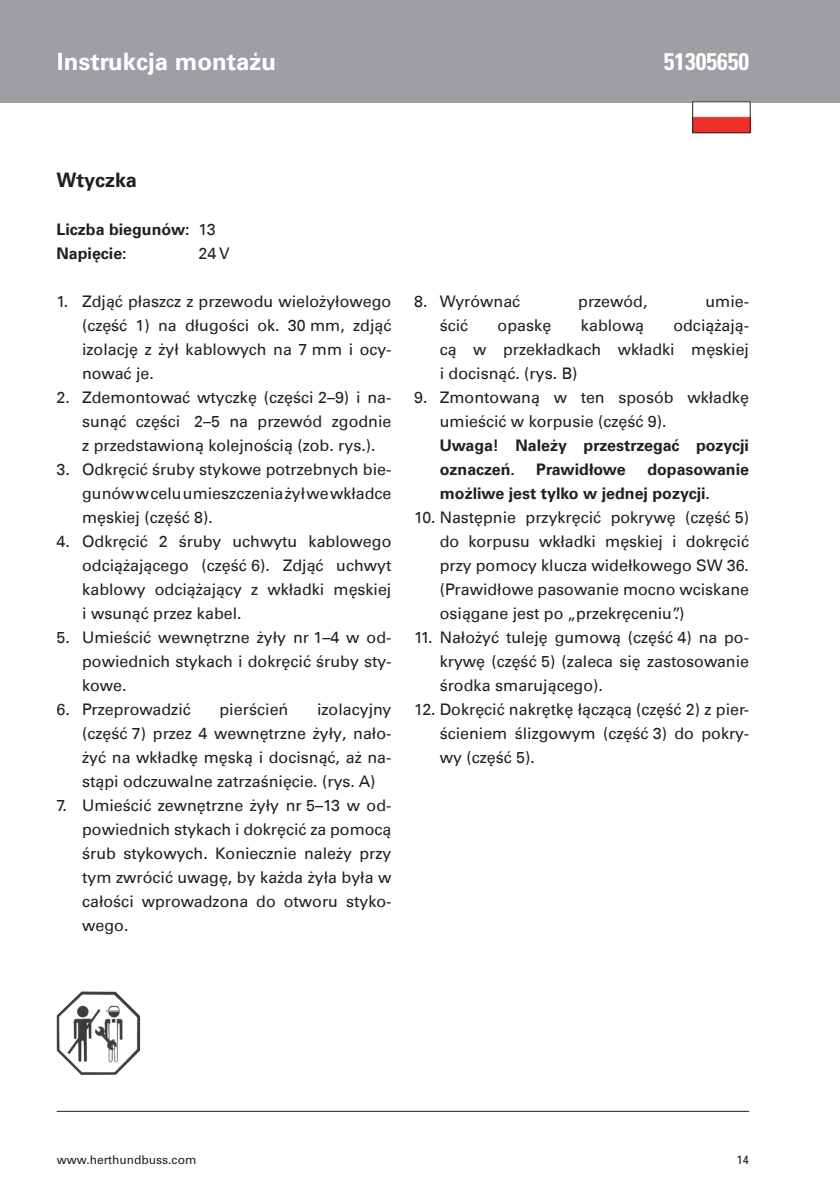
<style>
.page{position:relative;width:840px;height:1191px;background:#fff}
.page>*{position:absolute;margin:0;border:0;box-sizing:border-box;transform-origin:0 0}
.t1{font:700 24px "Univers Com 65";color:#fff}
.t2{font:700 condensed 24px "Univers";color:#fff}
.t3{font:700 20px "Univers Com 65";color:#231f20}
.t4{font:16px/24px "Univers Com 55 Roman";color:#231f20;text-align:justify}
.t5{font:700 16px/24px "Univers Com 65";color:#231f20}
.t6{font:12px "Univers";color:#231f20}
.s1{font-family:"Univers Com 55 Roman";font-weight:400}
</style>
<div class="page">
<div style="left:0;top:0;width:839px;height:102px;background:#9d9fa2"></div>
<hr style="left:57px;top:1111px;width:691px;height:1px;background:#231f20">
<img style="left:694px;top:116px;width:54px;height:15px">
<div style="left:692px;top:101px;width:58px;height:32px;border:1px solid #231f20"></div>
<img style="left:57px;top:991px;width:83px;height:83px">
<h1 class="t1" style="left:57px;top:48px;width:221px">Instrukcja montażu</h1>
<h1 class="t2" style="left:663px;top:47px;width:87px">51305650</h1>
<p class="t3" style="left:56px;top:168px;width:82px">Wtyczka</p>
<p class="t5" style="left:56px;top:217px;width:161px">Liczba biegunów: <span class="s1">13<br></span>Napięcie:</p>
<p class="t4" style="left:198px;top:241px;width:33px">24 V</p>
<p class="t4" style="left:82px;top:289px;width:311px;text-indent:-26px">1. Zdjąć płaszcz z przewodu wielożyłowego (część 1) na długości ok. 30 mm, zdjąć izolację z żył kablowych na 7 mm i ocy&shy;nować je.</p>
<p class="t4" style="left:82px;top:385px;width:310px;text-indent:-26px">2. Zdemontować wtyczkę (części 2–9) i na&shy;sunąć części 2–5 na przewód zgodnie z przedstawioną kolejnością (zob. rys.).</p>
<p class="t4" style="left:82px;top:457px;width:310px;text-indent:-26px">3. Odkręcić śruby stykowe potrzebnych bie&shy;gunóww celuumieszczeniażyłwewkładce męskiej (część 8).</p>
<p class="t4" style="left:82px;top:529px;width:310px;text-indent:-26px">4. Odkręcić 2 śruby uchwytu kablowego odciążającego (część 6). Zdjąć uchwyt kablowy odciążający z wkładki męskiej i wsunąć przez kabel.</p>
<p class="t4" style="left:82px;top:625px;width:310px;text-indent:-26px">5. Umieścić wewnętrzne żyły nr 1–4 w od&shy;powiednich stykach i dokręcić śruby sty&shy;kowe.</p>
<p class="t4" style="left:57px;top:697px;width:136px">6. Przeprowadzić</p>
<p class="t4" style="left:219px;top:697px;width:70px">pierścień</p>
<p class="t4" style="left:82px;top:697px;width:310px;text-indent:235px">izolacyjny (część 7) przez 4 wewnętrzne żyły, nało&shy;żyć na wkładkę męską i docisnąć, aż na&shy;stąpi odczuwalne zatrzaśnięcie. (rys. A)</p>
<p class="t4" style="left:82px;top:793px;width:311px;text-indent:-25px">7. Umieścić zewnętrzne żyły nr 5–13 w od&shy;powiednich stykach i dokręcić za pomocą śrub stykowych. Koniecznie należy przy tym zwrócić uwagę, by każda żyła była w całości wprowadzona do otworu styko&shy;wego.</p>
<p class="t4" style="left:414px;top:289px;width:107px">8. Wyrównać</p>
<p class="t4" style="left:578px;top:289px;width:71px">przewód,</p>
<p class="t4" style="left:705px;top:289px;width:45px">umie-</p>
<p class="t4" style="left:439px;top:313px;width:30px">ścić</p>
<p class="t4" style="left:497px;top:313px;width:55px">opaskę</p>
<p class="t4" style="left:580px;top:313px;width:65px">kablową</p>
<p class="t4" style="left:439px;top:313px;width:310px;text-indent:233px">odciążają&shy;cą w przekładkach wkładki męskiej i docisnąć. (rys. B)</p>
<p class="t4" style="left:439px;top:385px;width:310px;text-indent:-26px">9. Zmontowaną w ten sposób wkładkę umieścić w korpusie (część 9).</p>
<p class="t5" style="left:439px;top:433px;width:310px">Uwaga! Należy przestrzegać pozycji oznaczeń.</p>
<p class="t5" style="left:439px;top:457px;width:310px;text-indent:207px">dopasowanie możliwe jest tylko w jednej pozycji.</p>
<p class="t4" style="left:439px;top:505px;width:311px;text-indent:-25px">10. Następnie przykręcić pokrywę (część 5) do korpusu wkładki męskiej i dokręcić przy pomocy klucza widełkowego SW 36. (Prawidłowe pasowanie mocno wciskane osiągane jest po „przekręceniu”.)</p>
<p class="t4" style="left:439px;top:625px;width:310px;text-indent:-25px">11. Nałożyć tuleję gumową (część 4) na po&shy;krywę (część 5) (zaleca się zastosowanie środka smarującego).</p>
<p class="t4" style="left:439px;top:697px;width:310px;text-indent:-26px">12. Dokręcić nakrętkę łączącą (część 2) z pier&shy;ścieniem ślizgowym (część 3) do pokry&shy;wy (część 5).</p>
<p class="t5" style="left:536px;top:457px;width:91px">Prawidłowe</p>
<p class="t6" style="left:57px;top:1152px;width:141px">www.herthundbuss.com</p>
<p class="t6" style="left:735px;top:1152px;width:14px">14</p>
</div>
